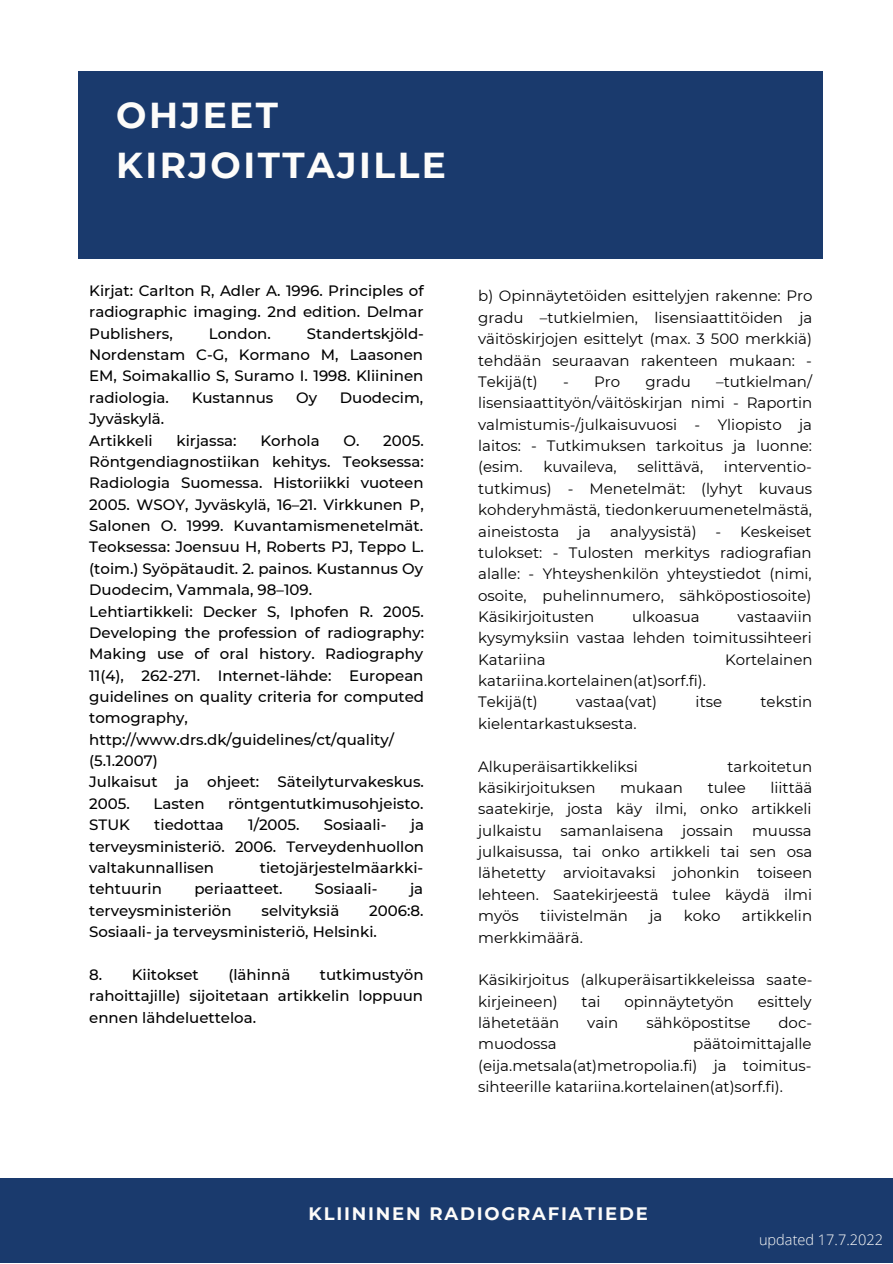
<style>
.page{position:relative;width:893px;height:1264px;background:#fff}
.page>*{position:absolute;margin:0;border:0;box-sizing:border-box;transform-origin:0 0}
.t1{font:700 36px/49.5px "Montserrat";letter-spacing:.07em;color:#fdfcfa}
.t2{font:700 18px "Montserrat";letter-spacing:.1em;color:#fdfcfa}
.t3{font:15px/21.3px "Montserrat";color:#000;text-align:justify}
.t4{font:500 15px/21.3px "Montserrat";color:#000;text-align:justify}
.t5{font:300 14.55px "Open Sans";color:#fdfcfa}
</style>
<div class="page">
<div style="left:78px;top:71px;width:744px;height:188px;background:#1a3a6d"></div>
<div style="left:0;top:1178px;width:892px;height:84px;background:#1a3a6d"></div>
<h1 class="t1" style="left:116px;top:91px;width:331px">OHJEET<br>KIRJOITTAJILLE</h1>
<p class="t4" style="left:89px;top:280px;width:336px">Kirjat: Carlton R, Adler A. 1996. Principles of radiographic imaging. 2nd edition. Delmar Publishers,</p>
<p class="t4" style="left:89px;top:323px;width:336px;text-indent:218px">Standertskjöld-Nordenstam C-G, Kormano M, Laasonen EM, Soimakallio S, Suramo I. 1998. Kliininen radiologia.</p>
<p class="t4" style="left:209px;top:323px;width:63px">London.</p>
<p class="t4" style="left:192px;top:387px;width:83px">Kustannus</p>
<p class="t4" style="left:296px;top:387px;width:22px">Oy</p>
<p class="t4" style="left:340px;top:387px;width:85px">Duodecim,</p>
<p class="t4" style="left:89px;top:408px;width:77px">Jyväskylä.<br>Artikkeli</p>
<p class="t4" style="left:176px;top:429px;width:62px">kirjassa:</p>
<p class="t4" style="left:260px;top:429px;width:61px">Korhola</p>
<p class="t4" style="left:89px;top:429px;width:336px;text-align:left;text-indent:254px">O. 2005.<br>Röntgendiagnostiikan kehitys. Teoksessa:<br>Radiologia Suomessa. Historiikki vuoteen 2005. WSOY, Jyväskylä, 16–21. Virkkunen P, Salonen O. 1999. Kuvantamismenetelmät.<br>Teoksessa: Joensuu H, Roberts PJ, Teppo L. (toim.) Syöpätaudit. 2. painos. Kustannus Oy Duodecim, Vammala, 98–109.<br>Lehtiartikkeli: Decker S, Iphofen R. 2005.<br>Developing the profession of radiography:<br>Making use of oral history. Radiography 11(4), 262-271. Internet-lähde: European guidelines on quality criteria for computed tomography, http://www.drs.dk/guidelines/ct/quality/ (5.1.2007)<br>Julkaisut ja ohjeet: Säteilyturvakeskus.<br>2005.</p>
<p class="t4" style="left:154px;top:792px;width:52px">Lasten</p>
<p class="t4" style="left:228px;top:792px;width:197px">röntgentutkimusohjeisto.</p>
<p class="t4" style="left:89px;top:814px;width:42px">STUK</p>
<p class="t4" style="left:154px;top:814px;width:71px">tiedottaa</p>
<p class="t4" style="left:248px;top:814px;width:53px">1/2005.</p>
<p class="t4" style="left:324px;top:814px;width:64px">Sosiaali-</p>
<p class="t4" style="left:89px;top:814px;width:336px;text-indent:321px">ja terveysministeriö. 2006. Terveydenhuollon valtakunnallisen</p>
<p class="t4" style="left:260px;top:856px;width:165px">tietojärjestelmäarkki-</p>
<p class="t4" style="left:89px;top:878px;width:74px">tehtuurin</p>
<p class="t4" style="left:194px;top:878px;width:89px">periaatteet.</p>
<p class="t4" style="left:315px;top:878px;width:64px">Sosiaali-</p>
<p class="t4" style="left:410px;top:878px;width:15px">ja</p>
<p class="t4" style="left:89px;top:899px;width:144px">terveysministeriön</p>
<p class="t4" style="left:261px;top:899px;width:79px">selvityksiä</p>
<p class="t4" style="left:89px;top:899px;width:336px;text-indent:280px">2006:8.<br>Sosiaali- ja terveysministeriö, Helsinki.</p>
<p class="t4" style="left:89px;top:963px;width:111px">8. Kiitokset</p>
<p class="t4" style="left:228px;top:963px;width:63px">(lähinnä</p>
<p class="t4" style="left:89px;top:963px;width:336px;text-indent:230px">tutkimustyön rahoittajille) sijoitetaan artikkelin loppuun ennen lähdeluetteloa.</p>
<p class="t3" style="left:478px;top:285px;width:336px">b) Opinnäytetöiden esittelyjen rakenne: Pro gradu –tutkielmien, lisensiaattitöiden ja väitöskirjojen esittelyt (max. 3 500 merkkiä) tehdään seuraavan rakenteen mukaan: - Tekijä(t)</p>
<p class="t3" style="left:478px;top:371px;width:335px;text-indent:238px">–tutkielman/ lisensiaattityön/väitöskirjan nimi - Raportin valmistumis-/julkaisuvuosi - Yliopisto ja laitos: - Tutkimuksen tarkoitus ja luonne: (esim.</p>
<p class="t3" style="left:563px;top:371px;width:59px">- Pro</p>
<p class="t3" style="left:645px;top:371px;width:47px">gradu</p>
<p class="t3" style="left:478px;top:456px;width:335px;text-indent:246px">interventio&shy;tutkimus) - Menetelmät: (lyhyt kuvaus kohderyhmästä, tiedonkeruumenetelmästä, aineistosta</p>
<p class="t3" style="left:543px;top:456px;width:75px">kuvaileva,</p>
<p class="t3" style="left:637px;top:456px;width:67px">selittävä,</p>
<p class="t3" style="left:578px;top:520px;width:14px">ja</p>
<p class="t3" style="left:610px;top:520px;width:88px">analyysistä)</p>
<p class="t3" style="left:478px;top:520px;width:335px;text-indent:237px">- Keskeiset tulokset: - Tulosten merkitys radiografian alalle: - Yhteyshenkilön yhteystiedot (nimi, osoite, puhelinnumero, sähköpostiosoite)<br>Käsikirjoitusten</p>
<p class="t3" style="left:478px;top:606px;width:335px;text-indent:259px">vastaaviin kysymyksiin vastaa lehden toimitussihteeri Katariina</p>
<p class="t3" style="left:632px;top:606px;width:69px">ulkoasua</p>
<p class="t3" style="left:725px;top:648px;width:89px">Kortelainen</p>
<p class="t3" style="left:478px;top:670px;width:229px">katariina.kortelainen(at)sorf.fi).<br>Tekijä(t)</p>
<p class="t3" style="left:576px;top:691px;width:82px">vastaa(vat)</p>
<p class="t3" style="left:695px;top:691px;width:28px">itse</p>
<p class="t3" style="left:760px;top:691px;width:53px">tekstin</p>
<p class="t3" style="left:478px;top:712px;width:160px">kielentarkastuksesta.</p>
<p class="t3" style="left:478px;top:755px;width:161px">Alkuperäisartikkeliksi</p>
<p class="t3" style="left:727px;top:755px;width:86px">tarkoitetun</p>
<p class="t3" style="left:478px;top:777px;width:119px">käsikirjoituksen</p>
<p class="t3" style="left:620px;top:777px;width:64px">mukaan</p>
<p class="t3" style="left:707px;top:777px;width:40px">tulee</p>
<p class="t3" style="left:478px;top:777px;width:336px;text-indent:292px">liittää saatekirje, josta käy ilmi, onko artikkeli julkaistu samanlaisena jossain muussa julkaisussa, tai onko artikkeli tai sen osa lähetetty arvioitavaksi johonkin toiseen lehteen. Saatekirjeestä tulee käydä ilmi myös</p>
<p class="t3" style="left:540px;top:905px;width:89px">tiivistelmän</p>
<p class="t3" style="left:649px;top:905px;width:14px">ja</p>
<p class="t3" style="left:683px;top:905px;width:38px">koko</p>
<p class="t3" style="left:741px;top:905px;width:72px">artikkelin</p>
<p class="t3" style="left:478px;top:926px;width:106px">merkkimäärä.</p>
<p class="t3" style="left:478px;top:969px;width:336px">Käsikirjoitus (alkuperäisartikkeleissa saate&shy;kirjeineen)</p>
<p class="t3" style="left:581px;top:990px;width:20px">tai</p>
<p class="t3" style="left:624px;top:990px;width:111px">opinnäytetyön</p>
<p class="t3" style="left:757px;top:990px;width:55px">esittely</p>
<p class="t3" style="left:478px;top:1011px;width:83px">lähetetään</p>
<p class="t3" style="left:587px;top:1011px;width:33px">vain</p>
<p class="t3" style="left:646px;top:1011px;width:106px">sähköpostitse</p>
<p class="t3" style="left:778px;top:1011px;width:35px">doc-</p>
<p class="t3" style="left:478px;top:1033px;width:80px">muodossa</p>
<p class="t3" style="left:478px;top:1033px;width:335px;text-indent:215px">päätoimittajalle (eija.metsala(at)metropolia.fi) ja toimitus&shy;sihteerille katariina.kortelainen(at)sorf.fi).</p>
<p class="t2" style="left:308px;top:1202px;width:340px">KLIININEN RADIOGRAFIATIEDE</p>
<p class="t5" style="left:759px;top:1229px;width:125px">updated 17.7.2022</p>
</div>
